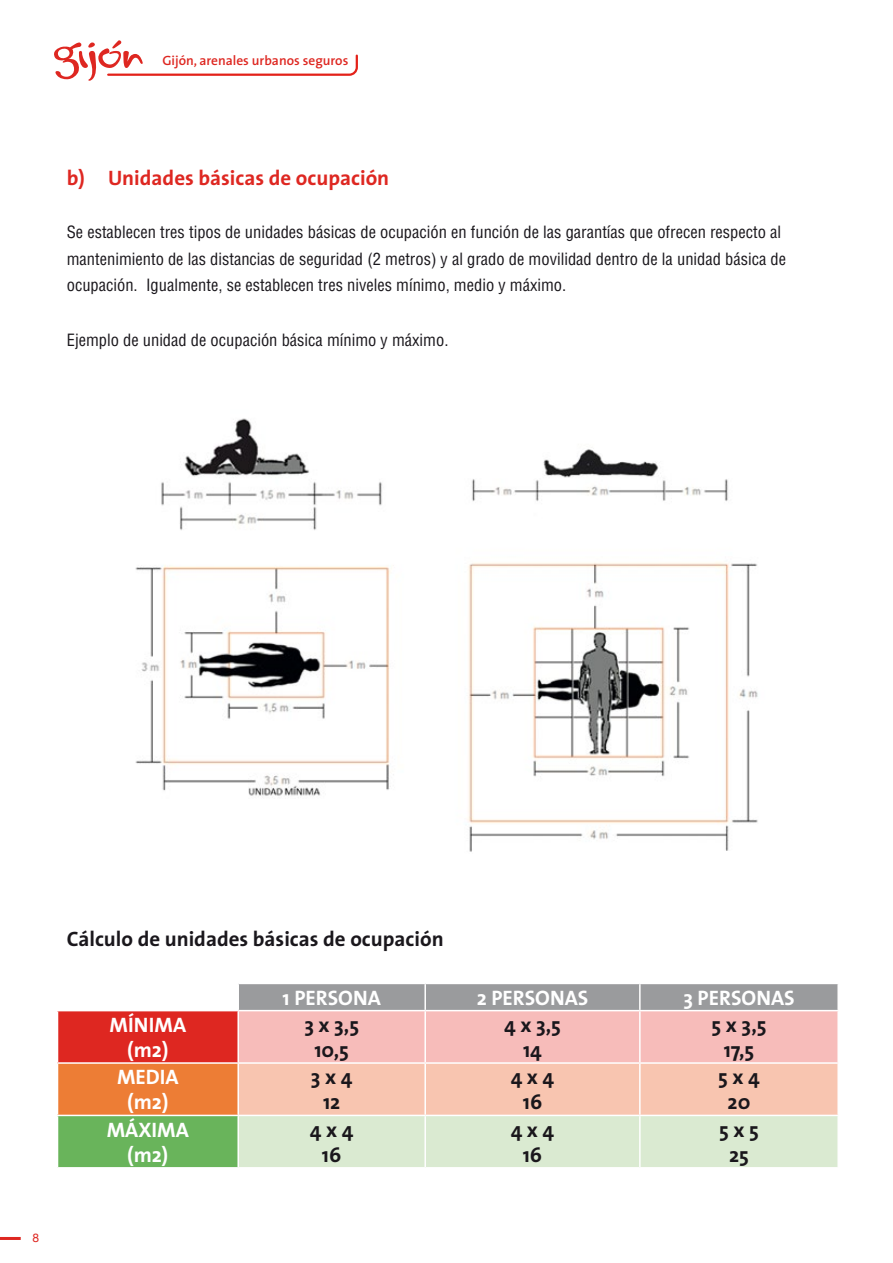
<style>
.page{position:relative;width:893px;height:1263px;background:#fff}
.page>*{position:absolute;margin:0;border:0;box-sizing:border-box;transform-origin:0 0}
.t1{font:700 21px/25.2px "The Sans";color:#1a171c;text-align:center}
.t2{font:700 21px/25.2px "The Sans";color:#fff;text-align:center}
.t3{font:700 21px "The Sans";color:#de2721}
.t4{font:condensed 16.5px/27px "Helvetica LT Std";color:#1a171c}
.t5{font:600 13.5px "The Sans";color:#de2721}
.t6{font:12px "Helvetica Neue";color:#de2721}
</style>
<div class="page">
<hr style="left:0;top:1237px;width:21px;height:3px;background:#de2721">
<svg style="left:54px;top:40px;width:304px;height:41px"></svg>
<img style="left:135px;top:418px;width:623px;height:434px">
<div style="left:58px;top:1011px;width:180px;height:52px;background:#de2721"></div>
<div style="left:58px;top:1063px;width:180px;height:52px;background:#ed7d35"></div>
<div style="left:58px;top:1115px;width:180px;height:53px;background:#69b45b"></div>
<svg style="left:239px;top:984px;width:598px;height:183px;background:#e1c7b9"></svg>
<hr style="left:238px;top:1010px;width:187px;height:1px;background:#fff">
<hr style="left:425px;top:1010px;width:215px;height:1px;background:#fff">
<hr style="left:640px;top:1010px;width:199px;height:1px;background:#fff">
<hr style="left:238px;top:1062px;width:187px;height:2px;background:#fff">
<hr style="left:425px;top:1062px;width:215px;height:2px;background:#fff">
<hr style="left:640px;top:1062px;width:199px;height:2px;background:#fff">
<hr style="left:238px;top:1115px;width:187px;height:1px;background:#fff">
<hr style="left:425px;top:1115px;width:215px;height:1px;background:#fff">
<hr style="left:640px;top:1115px;width:199px;height:1px;background:#fff">
<hr style="left:57px;top:1167px;width:181px;height:1px;background:#fff">
<hr style="left:424px;top:984px;width:2px;height:26px;background:#fff">
<hr style="left:424px;top:1011px;width:2px;height:51px;background:#fff">
<hr style="left:424px;top:1064px;width:2px;height:51px;background:#fff">
<hr style="left:424px;top:1116px;width:2px;height:51px;background:#fff">
<hr style="left:639px;top:984px;width:2px;height:26px;background:#fff">
<hr style="left:639px;top:1011px;width:2px;height:51px;background:#fff">
<hr style="left:639px;top:1064px;width:2px;height:51px;background:#fff">
<hr style="left:639px;top:1116px;width:2px;height:51px;background:#fff">
<hr style="left:237px;top:1011px;width:2px;height:51px;background:#fff">
<hr style="left:57px;top:1062px;width:181px;height:2px;background:#fff">
<hr style="left:237px;top:1064px;width:2px;height:51px;background:#fff">
<hr style="left:57px;top:1115px;width:181px;height:1px;background:#fff">
<hr style="left:237px;top:1116px;width:2px;height:51px;background:#fff">
<p class="t5" style="left:162px;top:50px;width:187px">Gijón, arenales urbanos seguros</p>
<p class="t3" style="left:67px;top:161px;width:324px">b) Unidades básicas de ocupación</p>
<p class="t4" style="left:67px;top:218px;width:721px">Se establecen tres tipos de unidades básicas de ocupación en función de las garantías que ofrecen respecto al mantenimiento de las distancias de seguridad (2 metros) y al grado de movilidad dentro de la unidad básica de ocupación. Igualmente, se establecen tres niveles mínimo, medio y máximo.</p>
<p class="t4" style="left:67px;top:326px;width:383px">Ejemplo de unidad de ocupación básica mínimo y máximo.</p>
<p class="t6" style="left:32px;top:1229px;width:8px">8</p>
<p class="t1" style="left:67px;top:926px;width:378px">Cálculo de unidades básicas de ocupación</p>
<p class="t2" style="left:283px;top:984px;width:100px">1 PERSONA</p>
<p class="t2" style="left:477px;top:984px;width:113px">2 PERSONAS</p>
<p class="t2" style="left:683px;top:984px;width:113px">3 PERSONAS</p>
<p class="t2" style="left:110px;top:1011px;width:78px">MÍNIMA (m2)</p>
<p class="t1" style="left:304px;top:1011px;width:56px">3 x 3,5<br>10,5</p>
<p class="t1" style="left:504px;top:1011px;width:58px">4 x 3,5<br>14</p>
<p class="t1" style="left:712px;top:1011px;width:56px">5 x 3,5<br>17,5</p>
<p class="t2" style="left:117px;top:1064px;width:63px">MEDIA (m2)</p>
<p class="t1" style="left:311px;top:1064px;width:43px">3 x 4<br>12</p>
<p class="t1" style="left:511px;top:1064px;width:45px">4 x 4<br>16</p>
<p class="t1" style="left:718px;top:1064px;width:43px">5 x 4<br>20</p>
<p class="t2" style="left:107px;top:1116px;width:84px">MÁXIMA (m2)</p>
<p class="t1" style="left:310px;top:1116px;width:45px">4 x 4<br>16</p>
<p class="t1" style="left:511px;top:1116px;width:45px">4 x 4<br>16</p>
<p class="t1" style="left:719px;top:1116px;width:41px">5 x 5<br>25</p>
</div>
